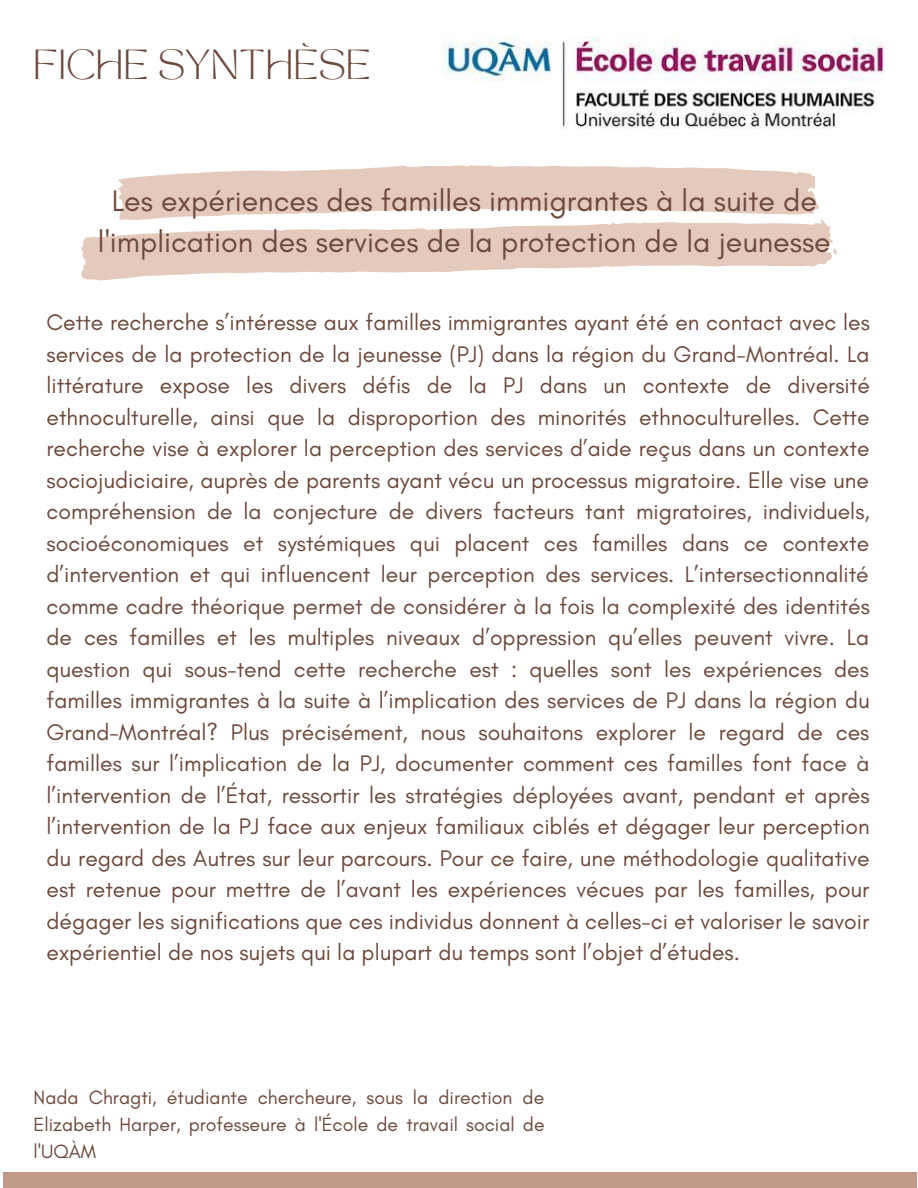
<style>
.page{position:relative;width:918px;height:1188px;background:#fff}
.page>*{position:absolute;margin:0;border:0;box-sizing:border-box;transform-origin:0 0}
.t1{font:30.45px/41.7px "Glacial Indifference";color:#6d493b;text-align:center}
.t2{font:29.4px "TAN MON CHERI Regular";letter-spacing:.02em;color:#6d493b}
.t3{font:22.95px/31.5px "Glacial Indifference";color:#6d493b;text-align:justify}
.t4{font:19.5px/27px "Glacial Indifference";color:#6d493b;text-align:justify}
</style>
<div class="page">
<div style="left:4px;top:1173px;width:913px;height:15px;background:#c19b87"></div>
<img style="left:442px;top:37px;width:443px;height:92px">
<svg style="left:81px;top:165px;width:756px;height:116px;fill:#e4cabd"></svg>
<p class="t2" style="left:34px;top:49px;width:339px">FICHE SYNTHÈSE</p>
<p class="t1" style="left:98px;top:179px;width:734px">Les expériences des familles immigrantes à la suite de l'implication des services de la protection de la jeunesse</p>
<p class="t3" style="left:47px;top:307px;width:825px">Cette recherche s’intéresse aux familles immigrantes ayant été en contact avec les services de la protection de la jeunesse (PJ) dans la région du Grand-Montréal. La littérature expose les divers défis de la PJ dans un contexte de diversité ethnoculturelle, ainsi que la disproportion des minorités ethnoculturelles. Cette recherche vise à explorer la perception des services d’aide reçus dans un contexte sociojudiciaire, auprès de parents ayant vécu un processus migratoire. Elle vise une compréhension de la conjecture de divers facteurs tant migratoires, individuels, socioéconomiques et systémiques qui placent ces familles dans ce contexte d’intervention et qui influencent leur perception des services. L’intersectionnalité comme cadre théorique permet de considérer à la fois la complexité des identités de ces familles et les multiples niveaux d’oppression qu’elles peuvent vivre. La question qui sous-tend cette recherche est : quelles sont les expériences des familles immigrantes à la suite à l’implication des services de PJ dans la région du Grand-Montréal? Plus précisément, nous souhaitons explorer le regard de ces familles sur l’implication de la PJ, documenter comment ces familles font face à l’intervention de l’État, ressortir les stratégies déployées avant, pendant et après l’intervention de la PJ face aux enjeux familiaux ciblés et dégager leur perception du regard des Autres sur leur parcours. Pour ce faire, une méthodologie qualitative est retenue pour mettre de l’avant les expériences vécues par les familles, pour dégager les significations que ces individus donnent à celles-ci et valoriser le savoir expérientiel de nos sujets qui la plupart du temps sont l’objet d’études.</p>
<p class="t4" style="left:34px;top:1084px;width:513px">Nada Chragti, étudiante chercheure, sous la direction de Elizabeth Harper, professeure à l'École de travail social de l'UQÀM</p>
</div>
